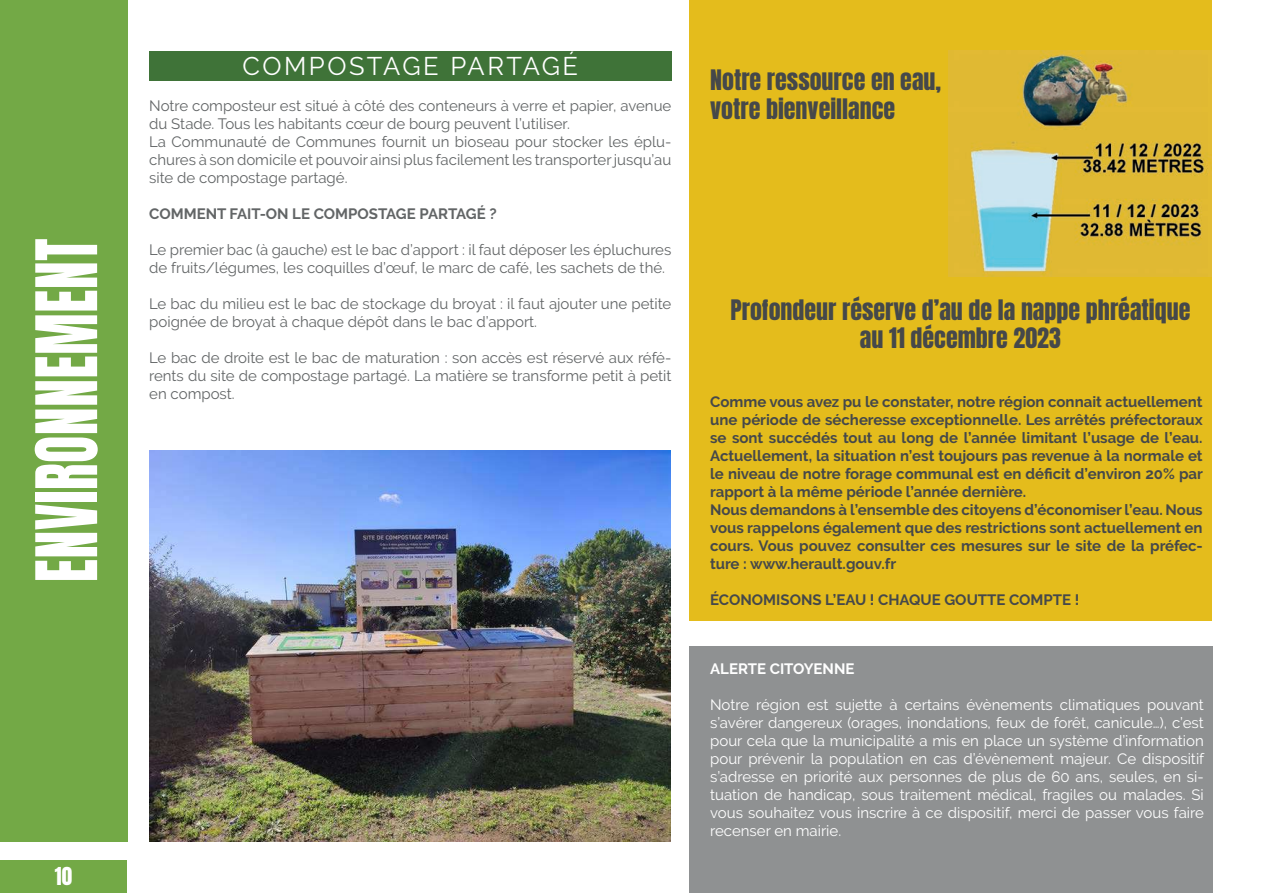
<style>
.page{position:relative;width:1263px;height:893px;background:#fff}
.page>*{position:absolute;margin:0;border:0;box-sizing:border-box;transform-origin:0 0}
.t1{font:72px "Anton";letter-spacing:.01em;color:#fff;scale:.78 1}
.t2{font:25.5px "Raleway";letter-spacing:.095em;color:#fff}
.t3{font:24px/28.8px "Anton";color:#45484a}
.t4{font:21px "Anton";color:#fff}
.t5{font:15px/18px "Raleway";color:#626566}
.t6{font:700 15px/18px "Raleway";color:#45484a}
.t7{font:15px/18px "Raleway";color:#fff;text-align:justify}
.t8{font:700 15px "Raleway";color:#626566}
.t9{font:700 15px "Raleway";color:#fff}
</style>
<div class="page">
<div style="left:689px;top:0;width:523px;height:621px;background:#e4bc1c"></div>
<div style="left:689px;top:646px;width:524px;height:247px;background:#8f9192"></div>
<div style="left:0;top:0;width:128px;height:842px;background:#73a946"></div>
<div style="left:149px;top:51px;width:522px;height:30px;background:#3f7338"></div>
<img style="left:149px;top:450px;width:522px;height:391px">
<img style="left:949px;top:51px;width:263px;height:226px">
<div style="left:0;top:860px;width:127px;height:33px;background:#73a946"></div>
<h1 class="t1" style="left:30px;top:582px;width:442px;rotate:-90deg">ENVIRONNEMENT</h1>
<h3 class="t4" style="left:55px;top:865px;width:19px">10</h3>
<h2 class="t2" style="left:242px;top:51px;width:337px">COMPOSTAGE PARTAGÉ</h2>
<p class="t5" style="left:149px;top:97px;width:524px">Notre composteur est situé à côté des conteneurs à verre et papier, avenue du Stade. Tous les habitants cœur de bourg peuvent l’utiliser.<br>La Communauté de Communes fournit un bioseau pour stocker les éplu&shy;chures à son domicile et pouvoir ainsi plus facilement les transporter jusqu’au site de compostage partagé.</p>
<p class="t8" style="left:149px;top:205px;width:349px">COMMENT FAIT-ON LE COMPOSTAGE PARTAGÉ ?</p>
<p class="t5" style="left:149px;top:241px;width:524px">Le premier bac (à gauche) est le bac d’apport : il faut déposer les épluchures de fruits/légumes, les coquilles d’œuf, le marc de café, les sachets de thé.</p>
<p class="t5" style="left:149px;top:295px;width:524px">Le bac du milieu est le bac de stockage du broyat : il faut ajouter une petite poignée de broyat à chaque dépôt dans le bac d’apport.</p>
<p class="t5" style="left:149px;top:349px;width:524px;text-align:justify">Le bac de droite est le bac de maturation : son accès est réservé aux réfé&shy;rents du site de compostage partagé. La matière se transforme petit à petit en compost.</p>
<h3 class="t3" style="left:710px;top:67px;width:233px">Notre ressource en eau, votre bienveillance</h3>
<h3 class="t3" style="left:730px;top:297px;width:461px;text-align:center">Profondeur réserve d’au de la nappe phréatique au 11 décembre 2023</h3>
<p class="t6" style="left:710px;top:393px;width:494px">Comme vous avez pu le constater, notre région connait actuellement une période de sécheresse exceptionnelle. Les arrêtés préfectoraux se sont succédés tout au long de l’année limitant l’usage de l’eau.<br>Actuellement, la situation n’est toujours pas revenue à la normale et le niveau de notre forage communal est en déficit d’environ 20% par rapport à la même période l’année dernière.<br>Nous demandons à l’ensemble des citoyens d’économiser l’eau. Nous vous rappelons également que des restrictions sont actuellement en cours. Vous pouvez consulter ces mesures sur le site de la préfec&shy;ture : www.herault.gouv.fr</p>
<p class="t6" style="left:710px;top:591px;width:371px">ÉCONOMISONS L’EAU ! CHAQUE GOUTTE COMPTE !</p>
<p class="t9" style="left:710px;top:660px;width:146px">ALERTE CITOYENNE</p>
<p class="t7" style="left:710px;top:696px;width:496px">Notre région est sujette à certains évènements climatiques pouvant s’avérer dangereux (orages, inondations, feux de forêt, canicule…), c’est pour cela que la municipalité a mis en place un système d’information pour prévenir la population en cas d’évènement majeur. Ce dispositif s’adresse en priorité aux personnes de plus de 60 ans, seules, en si&shy;tuation de handicap, sous traitement médical, fragiles ou malades. Si vous souhaitez vous inscrire à ce dispositif, merci de passer vous faire recenser en mairie.</p>
</div>
